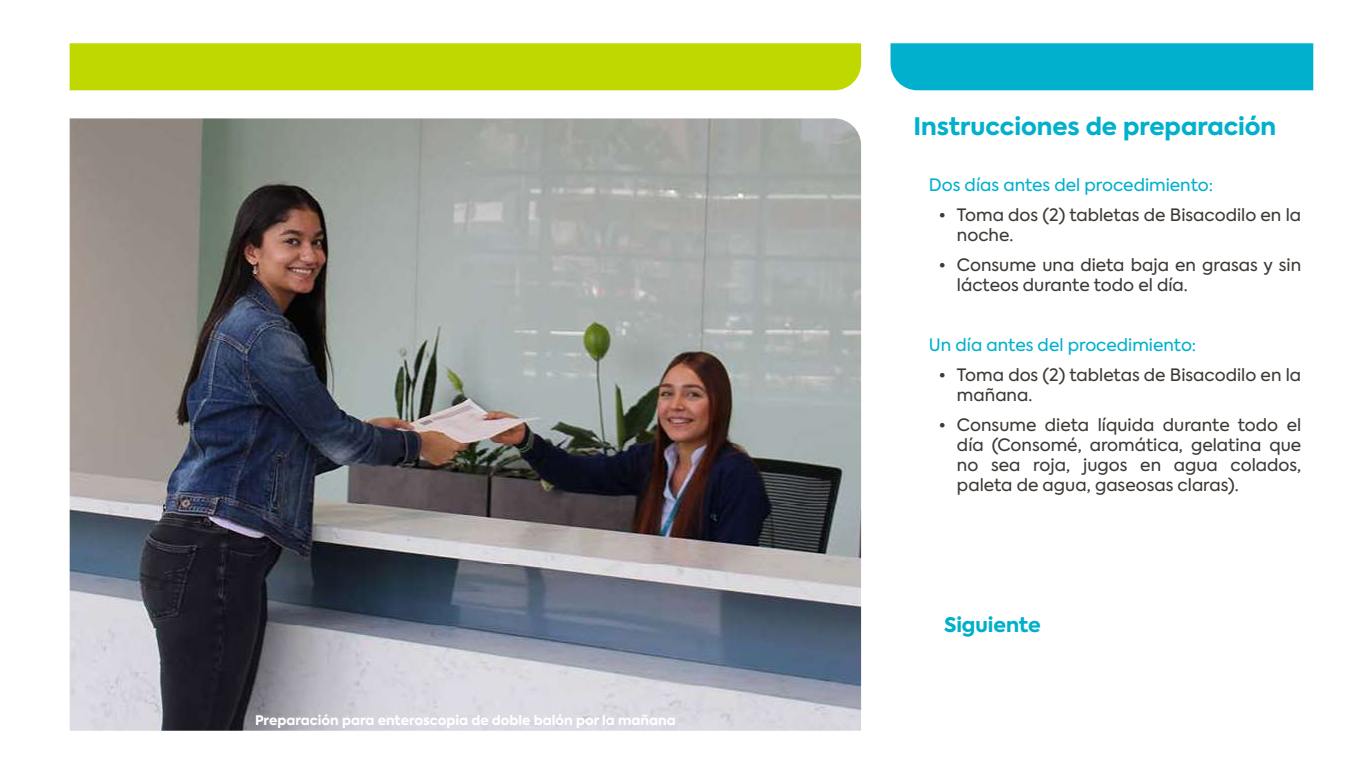
<style>
.page{position:relative;width:1366px;height:768px;background:#fff}
.page>*{position:absolute;margin:0;border:0;box-sizing:border-box;transform-origin:0 0}
.t1{font:800 24px "Axiforma";color:#00b0cc}
.t2{font:800 20px "Axiforma";color:#00b0ca}
.t3{font:17px/20px "Axiforma";color:#3d3935}
.t4{font:17px "Axiforma";color:#00b0cc}
.t5{font:800 13.2px "Axiforma";color:#fff}
</style>
<div class="page">
<div style="left:70px;top:43px;width:791px;height:47px;background:#bed800"></div>
<img style="left:70px;top:118px;width:791px;height:613px">
<div style="left:891px;top:43px;width:422px;height:47px;background:#00b0cc"></div>
<p class="t5" style="left:255px;top:711px;width:422px">Preparación para enteroscopia de doble balón por la mañana</p>
<h1 class="t1" style="left:914px;top:110px;width:364px">Instrucciones de preparación</h1>
<p class="t4" style="left:929px;top:174px;width:286px">Dos días antes del procedimiento:</p>
<p class="t3" style="left:957px;top:205px;width:346px;text-indent:-18px">• Toma dos (2) tabletas de Bisacodilo en la noche.</p>
<p class="t3" style="left:957px;top:255px;width:346px;text-indent:-18px">• Consume una dieta baja en grasas y sin lácteos durante todo el día.</p>
<p class="t4" style="left:929px;top:334px;width:269px">Un día antes del procedimiento:</p>
<p class="t3" style="left:957px;top:365px;width:346px;text-indent:-18px">• Toma dos (2) tabletas de Bisacodilo en la mañana.</p>
<p class="t3" style="left:957px;top:415px;width:346px;text-align:justify;text-indent:-18px">• Consume dieta líquida durante todo el día (Consomé, aromática, gelatina que no sea roja, jugos en agua colados, paleta de agua, gaseosas claras).</p>
<p class="t2" style="left:944px;top:611px;width:98px">Siguiente</p>
</div>
